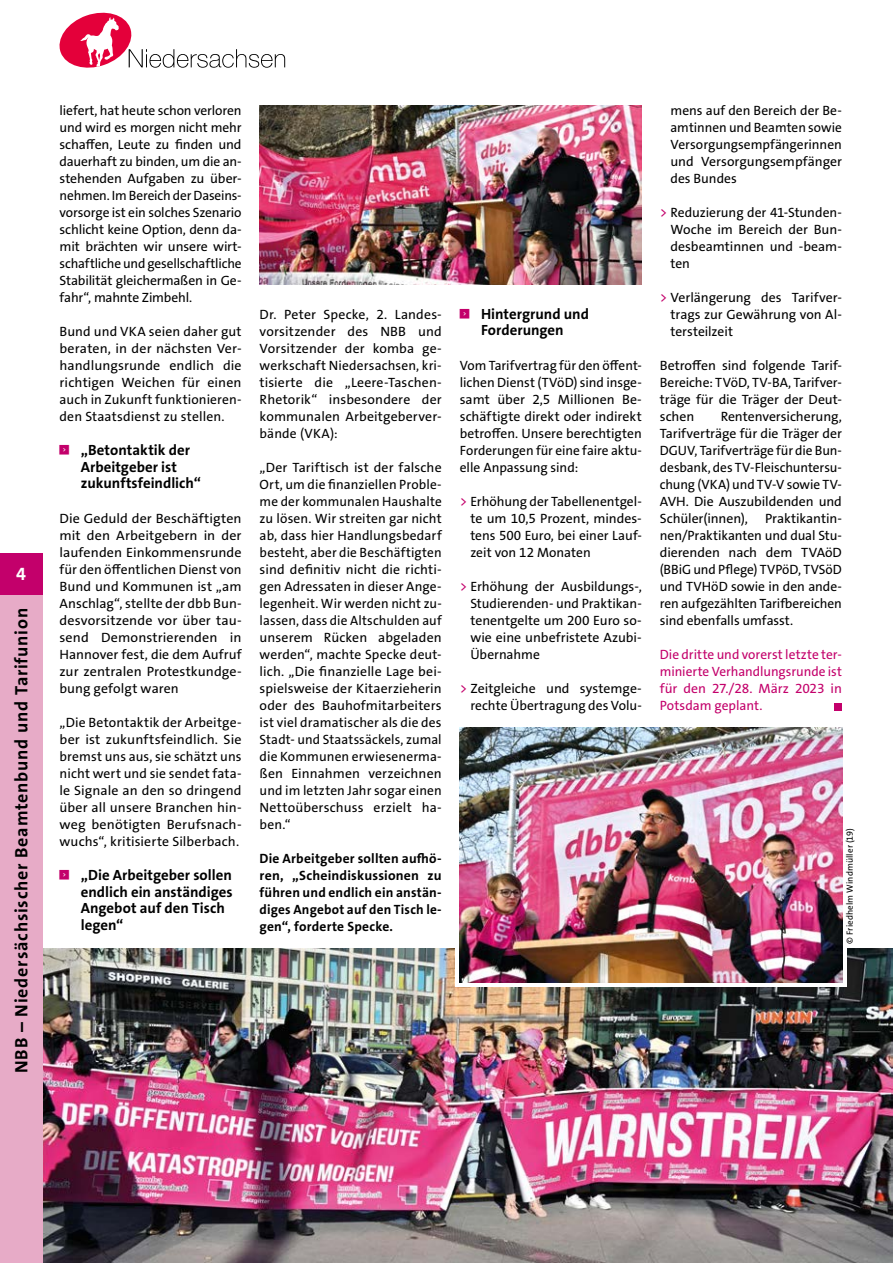
<style>
.page{position:relative;width:893px;height:1263px;background:#fff}
.page>*{position:absolute;margin:0;border:0;box-sizing:border-box;transform-origin:0 0}
.t1{font:700 18px "The Sans Os F";letter-spacing:.04em;color:#000}
.t2{font:700 18px "The Sans Os F";color:#fff}
.t3{font:700 14.85px/16.5px "The Sans Os F";color:#000}
.Grundtext{font:13.5px/17px "The Sans Os F";color:#000;text-align:justify}
.Grundtext-2{font:13.5px/17px "The Sans Os F";color:#000;text-align:justify;scale:1.04 1}
.Grundtext-3{font:700 13.5px/17px "The Sans Os F";letter-spacing:.015em;color:#000;text-align:justify}
.Grundtext-4{font:13.5px/17px "The Sans Os F";letter-spacing:-.005em;color:#c3006b;text-align:justify}
.Fotonachweis{font:9px "The Sans Os F";letter-spacing:.01em;color:#000}
.t4{font:6.15px "Top Numbers";color:#c3006b}
.s1{color:#c3006b}
</style>
<div class="page">
<div style="left:835px;top:703px;width:7px;height:7px;background:#c3006b"></div>
<img style="left:43px;top:948px;width:850px;height:315px">
<img style="left:259px;top:106px;width:383px;height:179px">
<svg style="left:455px;top:928px;width:392px;height:58px"></svg>
<img style="left:460px;top:727px;width:382px;height:255px">
<div style="left:0;top:553px;width:43px;height:42px;background:#c3006b"></div>
<div style="left:0;top:595px;width:43px;height:668px;background:#e7abc7"></div>
<svg style="left:60px;top:13px;width:225px;height:55px"></svg>
<h1 class="t2" style="left:16px;top:562px;width:11px">4</h1>
<h1 class="t1" style="left:10px;top:1073px;width:466px;rotate:-90deg">NBB – Niedersächsischer Beamtenbund und Tarifunion</h1>
<p class="Grundtext" style="left:60px;top:102px;width:184px">liefert, hat heute schon verloren und wird es morgen nicht mehr schaffen, Leute zu finden und dauerhaft zu binden, um die an&shy;stehenden Aufgaben zu über&shy;nehmen. Im Bereich der Daseins&shy;vorsorge ist ein solches Szenario schlicht keine Option, denn da&shy;mit brächten wir unsere wirt&shy;schaftliche und gesellschaftliche Stabilität gleichermaßen in Ge&shy;fahr“, mahnte Zimbehl.</p>
<p class="Grundtext" style="left:60px;top:323px;width:184px">Bund und VKA seien daher gut beraten, in der nächsten Ver&shy;handlungsrunde endlich die richtigen Weichen für einen auch in Zukunft funktionieren&shy;den Staatsdienst zu stellen.</p>
<p class="t4" style="left:60px;top:445px;width:11px">&lt;</p>
<p class="t3" style="left:81px;top:442px;width:122px">„Betontaktik der<br>Arbeitgeber ist zukunftsfeindlich“</p>
<p class="Grundtext-2" style="left:60px;top:510px;width:177px">Die Geduld der Beschäftigten mit den Arbeitgebern in der laufenden Einkommensrunde für den öffentlichen Dienst von Bund und Kommunen ist „am Anschlag“, stellte der dbb Bun&shy;desvorsitzende vor über tau&shy;send Demonstrierenden in Hannover fest, die dem Aufruf zur zentralen Protestkundge&shy;bung gefolgt waren</p>
<p class="Grundtext" style="left:60px;top:714px;width:184px">„Die Betontaktik der Arbeitge&shy;ber ist zukunftsfeindlich. Sie bremst uns aus, sie schätzt uns nicht wert und sie sendet fata&shy;le Signale an den so dringend über all unsere Branchen hin&shy;weg benötigten Berufsnach&shy;wuchs“, kritisierte Silberbach.</p>
<p class="t4" style="left:60px;top:870px;width:11px">&lt;</p>
<p class="t3" style="left:81px;top:867px;width:153px">„Die Arbeitgeber sollen endlich ein anständiges<br>Angebot auf den Tisch legen“</p>
<p class="Grundtext" style="left:260px;top:306px;width:184px">Dr. Peter Specke, 2. Landes&shy;vorsitzender des NBB und Vorsitzender der komba ge&shy;werkschaft Niedersachsen, kri&shy;tisierte die „Leere-Taschen-Rhetorik“ insbesondere der kommunalen Arbeitgeberver&shy;bände (VKA):</p>
<p class="Grundtext" style="left:260px;top:459px;width:184px">„Der Tariftisch ist der falsche Ort, um die finanziellen Proble&shy;me der kommunalen Haushalte zu lösen. Wir streiten gar nicht ab, dass hier Handlungsbedarf besteht, aber die Beschäftigten sind definitiv nicht die richti&shy;gen Adressaten in dieser Ange&shy;legenheit. Wir werden nicht zu&shy;lassen, dass die Altschulden auf unserem Rücken abgeladen werden“, machte Specke deut&shy;lich. „Die finanzielle Lage bei&shy;spielsweise der Kitaerzieherin oder des Bauhofmitarbeiters ist viel dramatischer als die des Stadt- und Staatssäckels, zumal die Kommunen erwiesenerma&shy;ßen Einnahmen verzeichnen und im letzten Jahr sogar einen Nettoüberschuss erzielt ha&shy;ben.“</p>
<p class="Grundtext-3" style="left:260px;top:850px;width:184px">Die Arbeitgeber sollten aufhö&shy;ren, „Scheindiskussionen zu führen und endlich ein anstän&shy;diges Angebot auf den Tisch le&shy;gen“, forderte Specke.</p>
<p class="t4" style="left:460px;top:309px;width:11px">&lt;</p>
<p class="t3" style="left:481px;top:306px;width:110px">Hintergrund und<br>Forderungen</p>
<p class="Grundtext" style="left:460px;top:357px;width:184px">Vom Tarifvertrag für den öffent&shy;lichen Dienst (TVöD) sind insge&shy;samt über 2,5 Millionen Be&shy;schäftigte direkt oder indirekt betroffen. Unsere berechtigten Forderungen für eine faire aktu&shy;elle Anpassung sind:</p>
<p class="Grundtext" style="left:470px;top:493px;width:173px;text-indent:-11px"><span class="s1">&gt;</span> Erhöhung der Tabellenentgel&shy;te um 10,5 Prozent, mindes&shy;tens 500 Euro, bei einer Lauf&shy;zeit von 12 Monaten</p>
<p class="Grundtext" style="left:470px;top:578px;width:173px;text-indent:-11px"><span class="s1">&gt;</span> Erhöhung der Ausbildungs-, Studierenden- und Praktikan&shy;tenentgelte um 200 Euro so&shy;wie eine unbefristete Azubi-Übernahme</p>
<p class="Grundtext" style="left:460px;top:680px;width:184px;text-align:right"><span class="s1">&gt;</span> Zeitgleiche und systemge&shy;rechte Übertragung des Volu-</p>
<p class="Grundtext" style="left:670px;top:102px;width:173px">mens auf den Bereich der Be&shy;amtinnen und Beamten sowie Versorgungsempfängerinnen und Versorgungsempfänger des Bundes</p>
<p class="Grundtext" style="left:670px;top:204px;width:173px;text-indent:-11px"><span class="s1">&gt;</span> Reduzierung der 41-Stunden-Woche im Bereich der Bun&shy;desbeamtinnen und -beam&shy;ten</p>
<p class="Grundtext" style="left:670px;top:289px;width:173px;text-indent:-11px"><span class="s1">&gt;</span> Verlängerung des Tarifver&shy;trags zur Gewährung von Al&shy;tersteilzeit</p>
<p class="Grundtext" style="left:660px;top:357px;width:184px">Betroffen sind folgende Tarif-Bereiche: TVöD, TV-BA, Tarifver&shy;träge für die Träger der Deut&shy;schen</p>
<p class="Grundtext" style="left:660px;top:408px;width:184px;text-indent:61px">Rentenversicherung, Tarifverträge für die Träger der DGUV, Tarifverträge für die Bun&shy;desbank, des TV-Fleischuntersu&shy;chung (VKA) und TV-V sowie TV-AVH. Die Auszubildenden und Schüler(innen),</p>
<p class="Grundtext" style="left:660px;top:510px;width:184px;text-indent:105px">Praktikantin&shy;nen/Praktikanten und dual Stu&shy;dierenden nach dem TVAöD (BBiG und Pflege) TVPöD, TVSöD und TVHöD sowie in den ande&shy;ren aufgezählten Tarifbereichen sind ebenfalls umfasst.</p>
<p class="Grundtext-4" style="left:660px;top:646px;width:184px">Die dritte und vorerst letzte ter&shy;minierte Verhandlungsrunde ist für den 27./28. März 2023 in Potsdam geplant.</p>
<p class="Fotonachweis" style="left:844px;top:943px;width:117px;rotate:-90deg">© Friedhelm Windmüller (19)</p>
</div>
